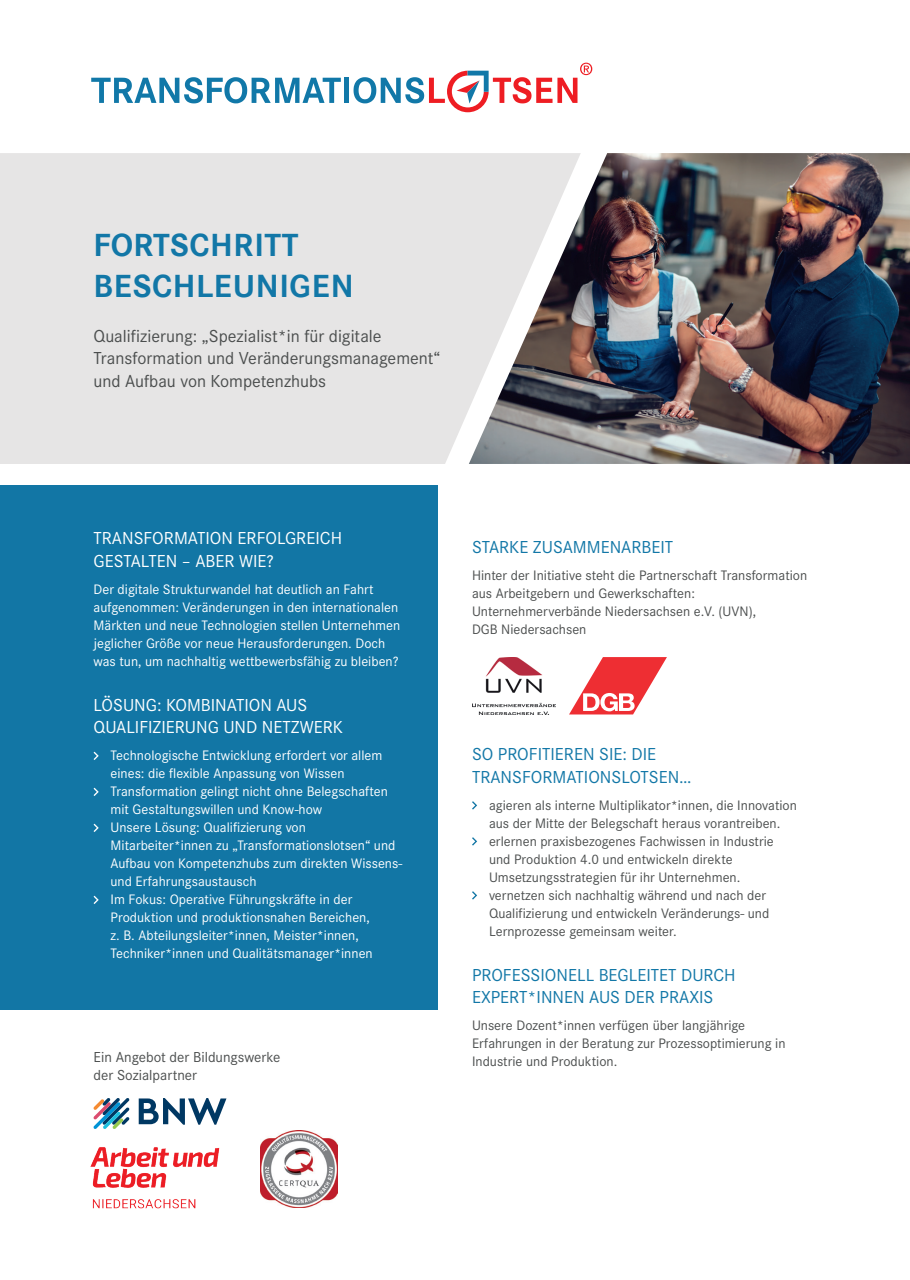
<style>
.page{position:relative;width:910px;height:1280px;background:#fff}
.page>*{position:absolute;margin:0;border:0;box-sizing:border-box;transform-origin:0 0}
.t1{font:700 31.5px/40.5px "Corporate SBQ";letter-spacing:.02em;color:#1277a7}
.t2{font:18px/22.5px "Corporate S";color:#1277a7}
.t3{font:18px/22.5px "Corporate S";color:#4b4e4e}
.t4{font:18px/22.5px "Corporate S";color:#fff}
.t5{font:15px/18px "Corporate S";color:#4b4e4e}
.t6{font:14.25px/18px "Corporate S";color:#fff}
.t7{font:14.25px/18px "Corporate S";color:#4b4e4e}
</style>
<div class="page">
<img style="left:581px;top:153px;width:329px;height:311px">
<div style="left:0;top:485px;width:438px;height:525px;background:#1276a5"></div>
<svg style="left:0;top:153px;width:581px;height:311px;background:#dddbdb"></svg>
<div style="left:344px;top:78px;width:5px;height:25px;background:#1178a8"></div>
<svg style="left:91px;top:77px;width:250px;height:26px"></svg>
<svg style="left:354px;top:63px;width:238px;height:49px"></svg>
<svg style="left:94px;top:752px;width:5px;height:8px"></svg>
<svg style="left:94px;top:788px;width:5px;height:8px"></svg>
<svg style="left:94px;top:824px;width:5px;height:8px"></svg>
<svg style="left:94px;top:896px;width:5px;height:8px"></svg>
<svg style="left:569px;top:657px;width:98px;height:57px"></svg>
<img style="left:472px;top:657px;width:83px;height:57px">
<svg style="left:472px;top:801px;width:5px;height:9px"></svg>
<svg style="left:472px;top:837px;width:5px;height:9px"></svg>
<svg style="left:472px;top:891px;width:5px;height:9px"></svg>
<img style="left:90px;top:1147px;width:130px;height:62px">
<img style="left:261px;top:1131px;width:77px;height:77px">
<svg style="left:139px;top:1098px;width:87px;height:27px"></svg>
<svg style="left:93px;top:1098px;width:36px;height:31px"></svg>
<h1 class="t1" style="left:94px;top:225px;width:262px">FORTSCHRITT<br>BESCHLEUNIGEN</h1>
<p class="t3" style="left:94px;top:324px;width:348px">Qualifizierung: „Spezialist*in für digitale<br>Transformation und Veränderungsmanagement“ und Aufbau von Kompetenzhubs</p>
<p class="t4" style="left:94px;top:527px;width:250px">TRANSFORMATION ERFOLGREICH<br>GESTALTEN – ABER WIE?</p>
<p class="t6" style="left:94px;top:580px;width:308px">Der digitale Strukturwandel hat deutlich an Fahrt aufgenommen: Veränderungen in den internationalen Märkten und neue Technologien stellen Unternehmen jeglicher Größe vor neue Herausforderungen. Doch was tun, um nachhaltig wettbewerbsfähig zu bleiben?</p>
<p class="t4" style="left:94px;top:693px;width:251px">LÖSUNG: KOMBINATION AUS<br>QUALIFIZIERUNG UND NETZWERK</p>
<p class="t6" style="left:111px;top:746px;width:293px">Technologische Entwicklung erfordert vor allem eines: die flexible Anpassung von Wissen Transformation gelingt nicht ohne Belegschaften mit Gestaltungswillen und Know-how<br>Unsere Lösung: Qualifizierung von Mitarbeiter*innen zu „Transformationslotsen“ und Aufbau von Kompetenzhubs zum direkten Wissens&shy;und Erfahrungsaustausch<br>Im Fokus: Operative Führungskräfte in der Produktion und produktionsnahen Bereichen,<br>z. B. Abteilungsleiter*innen, Meister*innen, Techniker*innen und Qualitätsmanager*innen</p>
<p class="t5" style="left:94px;top:1048px;width:188px">Ein Angebot der Bildungswerke der Sozialpartner</p>
<p class="t2" style="left:472px;top:536px;width:203px">STARKE ZUSAMMENARBEIT</p>
<p class="t7" style="left:472px;top:566px;width:337px">Hinter der Initiative steht die Partnerschaft Transformation aus Arbeitgebern und Gewerkschaften:<br>Unternehmerverbände Niedersachsen e.V. (UVN),<br>DGB Niedersachsen</p>
<p class="t2" style="left:472px;top:743px;width:221px">SO PROFITIEREN SIE: DIE<br>TRANSFORMATIONSLOTSEN…</p>
<p class="t7" style="left:489px;top:796px;width:309px">agieren als interne Multiplikator*innen, die Innovation aus der Mitte der Belegschaft heraus vorantreiben. erlernen praxisbezogenes Fachwissen in Industrie und Produktion 4.0 und entwickeln direkte Umsetzungsstrategien für ihr Unternehmen. vernetzen sich nachhaltig während und nach der Qualifizierung und entwickeln Veränderungs- und Lernprozesse gemeinsam weiter.</p>
<p class="t2" style="left:472px;top:963px;width:265px">PROFESSIONELL BEGLEITET DURCH<br>EXPERT*INNEN AUS DER PRAXIS</p>
<p class="t7" style="left:472px;top:1016px;width:315px">Unsere Dozent*innen verfügen über langjährige<br>Erfahrungen in der Beratung zur Prozessoptimierung in<br>Industrie und Produktion.</p>
</div>
